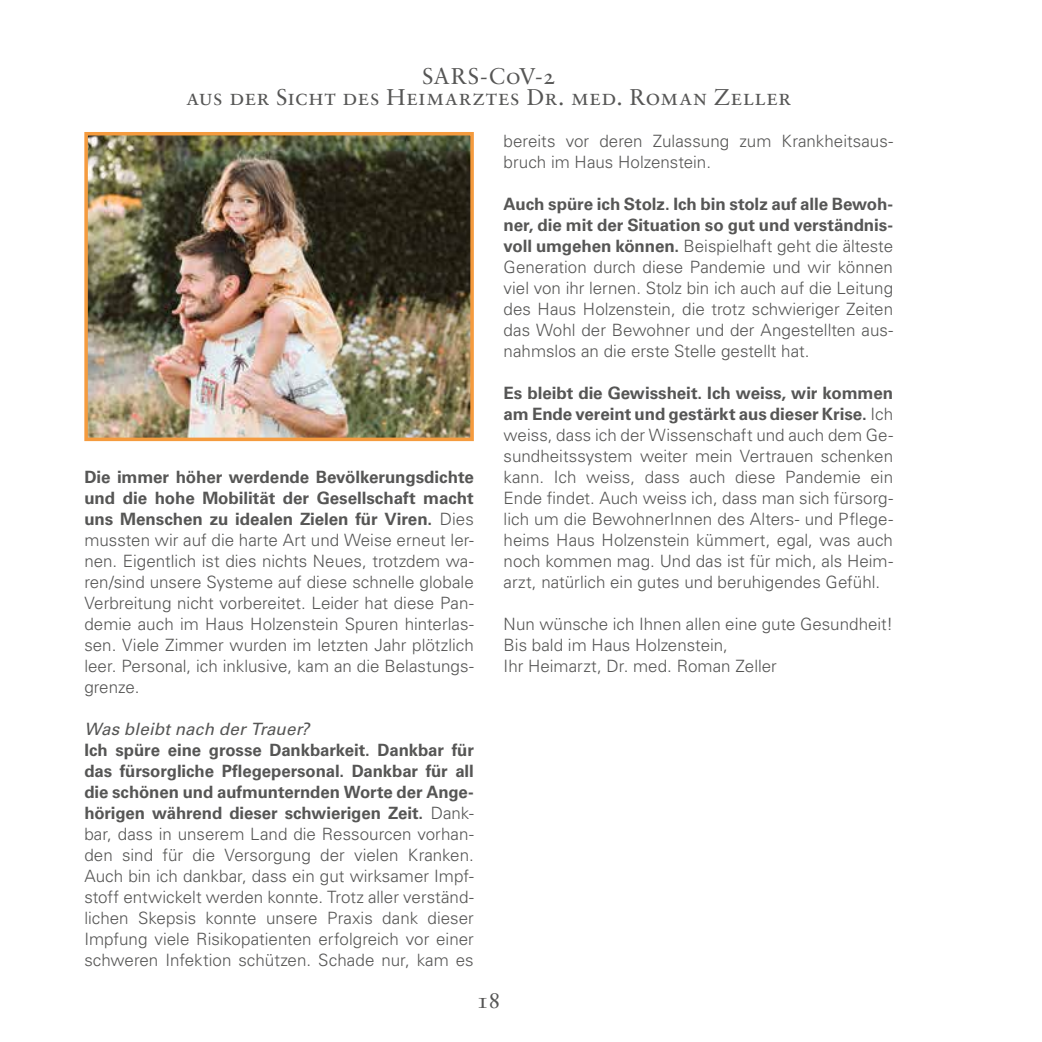
<style>
.page{position:relative;width:1042px;height:1042px;background:#fff}
.page>*{position:absolute;margin:0;border:0;box-sizing:border-box;transform-origin:0 0}
.t1{font:22.75px/21px "Sabon Roman SC";letter-spacing:.025em;color:#565655;text-align:center}
.t2{font:300 16.97px/21px "Univers LT Std";color:#565655;text-align:justify}
.t3{font:italic 16.97px "Univers LT Std";letter-spacing:.01em;color:#565655}
.s1{font-weight:700}
</style>
<div class="page">
<img style="left:89px;top:137px;width:380px;height:299px">
<div style="left:84px;top:132px;width:390px;height:309px;border:4px solid #f59b3e"></div>
<h1 class="t1" style="left:186px;top:65px;width:606px">SARS-CoV-2<br>aus der Sicht des Heimarztes Dr. med. Roman Zeller</h1>
<p class="t2" style="left:84px;top:467px;width:391px"><span class="s1">Die immer höher werdende Bevölkerungsdichte und die hohe Mobilität der Gesellschaft macht uns Menschen zu idealen Zielen für Viren.</span> Dies mussten wir auf die harte Art und Weise erneut ler&shy;nen. Eigentlich ist dies nichts Neues, trotzdem wa&shy;ren/sind unsere Systeme auf diese schnelle globale Verbreitung nicht vorbereitet. Leider hat diese Pan&shy;demie auch im Haus Holzenstein Spuren hinterlas&shy;sen. Viele Zimmer wurden im letzten Jahr plötzlich leer. Personal, ich inklusive, kam an die Belastungs&shy;grenze.</p>
<p class="t3" style="left:84px;top:719px;width:227px">Was bleibt nach der Trauer?</p>
<p class="t2" style="left:84px;top:740px;width:391px"><span class="s1">Ich spüre eine grosse Dankbarkeit. Dankbar für das fürsorgliche Pflegepersonal. Dankbar für all die schönen und aufmunternden Worte der Ange&shy;hörigen während dieser schwierigen Zeit.</span> Dank&shy;bar, dass in unserem Land die Ressourcen vorhan&shy;den sind für die Versorgung der vielen Kranken.<br>Auch bin ich dankbar, dass ein gut wirksamer Impf&shy;stoff entwickelt werden konnte. Trotz aller verständ&shy;lichen Skepsis konnte unsere Praxis dank dieser Impfung viele Risikopatienten erfolgreich vor einer schweren Infektion schützen. Schade nur, kam es</p>
<p class="t2" style="left:504px;top:131px;width:391px">bereits vor deren Zulassung zum Krankheitsaus&shy;bruch im Haus Holzenstein.</p>
<p class="t2" style="left:504px;top:193px;width:391px"><span class="s1">Auch spüre ich Stolz. Ich bin stolz auf alle Bewoh&shy;ner, die mit der Situation so gut und verständnis&shy;voll umgehen können.</span> Beispielhaft geht die älteste Generation durch diese Pandemie und wir können viel von ihr lernen. Stolz bin ich auch auf die Leitung des Haus Holzenstein, die trotz schwieriger Zeiten das Wohl der Bewohner und der Angestellten aus&shy;nahmslos an die erste Stelle gestellt hat.</p>
<p class="t2" style="left:504px;top:382px;width:391px"><span class="s1">Es bleibt die Gewissheit. Ich weiss, wir kommen am Ende vereint und gestärkt aus dieser Krise.</span> Ich weiss, dass ich der Wissenschaft und auch dem Ge&shy;sundheitssystem weiter mein Vertrauen schenken kann. Ich weiss, dass auch diese Pandemie ein Ende findet. Auch weiss ich, dass man sich fürsorg&shy;lich um die BewohnerInnen des Alters- und Pflege&shy;heims Haus Holzenstein kümmert, egal, was auch noch kommen mag. Und das ist für mich, als Heim&shy;arzt, natürlich ein gutes und beruhigendes Gefühl.</p>
<p class="t2" style="left:504px;top:613px;width:391px;text-align:left">Nun wünsche ich Ihnen allen eine gute Gesundheit!<br>Bis bald im Haus Holzenstein,<br>Ihr Heimarzt, Dr. med. Roman Zeller</p>
<h1 class="t1" style="left:476px;top:989px;width:26px">18</h1>
</div>
